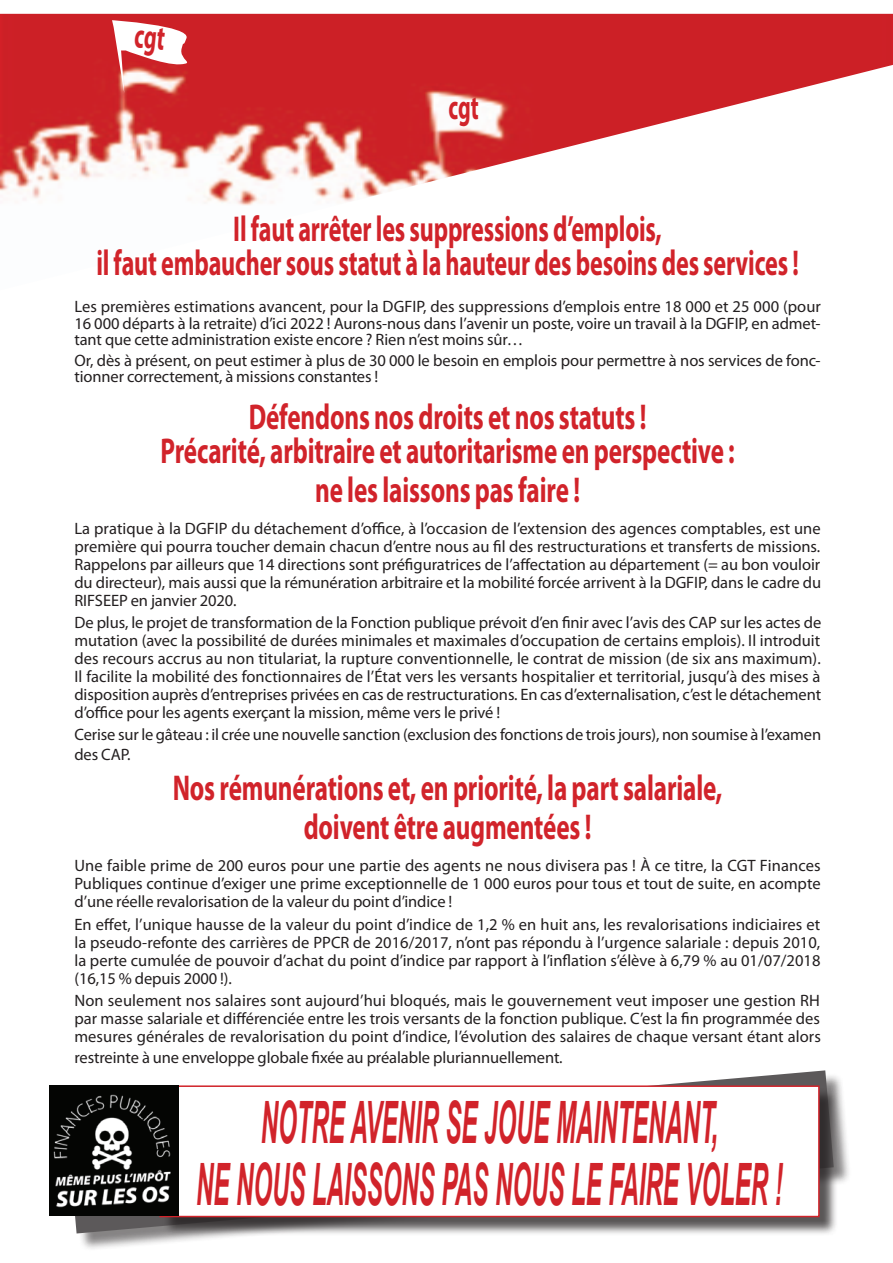
<style>
.page{position:relative;width:893px;height:1263px;background:#fff}
.page>*{position:absolute;margin:0;border:0;box-sizing:border-box;transform-origin:0 0}
.t1{font:italic 700 58.5px/61.5px "Arial Narrow";color:#d1232a;text-align:center;scale:.5 1}
.t2{font:700 36px/34.7px "Myriad Pro";letter-spacing:-.005em;color:#d1232a;text-align:center;scale:.7 1}
.t3{font:700 36px/34.7px "Myriad Pro";letter-spacing:-.005em;color:#d1232a;text-align:center;scale:.67 1}
.t4{font:700 34.65px "Myriad Pro";color:#d1232a;scale:.63 1}
.t5{font:16.5px/18px "Myriad Pro";letter-spacing:-.005em;color:#231f20;text-align:justify}
</style>
<div class="page">
<img style="left:0;top:14px;width:893px;height:192px">
<div style="left:71px;top:1073px;width:781px;height:179px;background:#231f20;opacity:.75"></div>
<svg style="left:68px;top:1070px;width:766px;height:163px"></svg>
<div style="left:162px;top:1087px;width:676px;height:149px;background:#231f20;opacity:.75"></div>
<div style="left:160px;top:1086px;width:659px;height:130px;background:#fff"></div>
<div style="left:159px;top:1085px;width:661px;height:132px;border:2px solid #d1232a"></div>
<img style="left:50px;top:1086px;width:128px;height:130px">
<svg style="left:112px;top:20px;width:85px;height:73px"></svg>
<h3 class="t4" style="left:448px;top:85px;width:50px">cgt</h3>
<h2 class="t3" style="left:96px;top:210px;width:1050px">Il faut arrêter les suppressions d’emplois,<br>il faut embaucher sous statut à la hauteur des besoins des services !</h2>
<p class="t5" style="left:74px;top:298px;width:748px;line-height:16.5px">Les premières estimations avancent, pour la DGFIP, des suppressions d’emplois entre 18 000 et 25 000 (pour 16 000 départs à la retraite) d’ici 2022 ! Aurons-nous dans l’avenir un poste, voire un travail à la DGFIP, en admet&shy;tant que cette administration existe encore ? Rien n’est moins sûr…</p>
<p class="t5" style="left:74px;top:352px;width:748px;line-height:16.5px">Or, dès à présent, on peut estimer à plus de 30 000 le besoin en emplois pour permettre à nos services de fonc&shy;tionner correctement, à missions constantes !</p>
<h2 class="t2" style="left:160px;top:398px;width:822px">Défendons nos droits et nos statuts !<br>Précarité, arbitraire et autoritarisme en perspective :</h2>
<h2 class="t2" style="left:315px;top:471px;width:380px">ne les laissons pas faire !</h2>
<p class="t5" style="left:74px;top:519px;width:748px">La pratique à la DGFIP du détachement d’office, à l’occasion de l’extension des agences comptables, est une première qui pourra toucher demain chacun d’entre nous au fil des restructurations et transferts de missions.<br>Rappelons par ailleurs que 14 directions sont préfiguratrices de l’affectation au département (= au bon vouloir du directeur), mais aussi que la rémunération arbitraire et la mobilité forcée arrivent à la DGFIP, dans le cadre du RIFSEEP en janvier 2020.</p>
<p class="t5" style="left:74px;top:613px;width:748px">De plus, le projet de transformation de la Fonction publique prévoit d’en finir avec l’avis des CAP sur les actes de mutation (avec la possibilité de durées minimales et maximales d’occupation de certains emplois). Il introduit des recours accrus au non titulariat, la rupture conventionnelle, le contrat de mission (de six ans maximum).<br>Il facilite la mobilité des fonctionnaires de l’État vers les versants hospitalier et territorial, jusqu’à des mises à disposition auprès d’entreprises privées en cas de restructurations. En cas d’externalisation, c’est le détachement d’office pour les agents exerçant la mission, même vers le privé !</p>
<p class="t5" style="left:74px;top:724px;width:748px;line-height:19.8px">Cerise sur le gâteau : il crée une nouvelle sanction (exclusion des fonctions de trois jours), non soumise à l’examen des CAP.</p>
<h2 class="t2" style="left:173px;top:767px;width:787px;line-height:39px">Nos rémunérations et, en priorité, la part salariale, doivent être augmentées !</h2>
<p class="t5" style="left:74px;top:856px;width:748px">Une faible prime de 200 euros pour une partie des agents ne nous divisera pas ! À ce titre, la CGT Finances Publiques continue d’exiger une prime exceptionnelle de 1 000 euros pour tous et tout de suite, en acompte d’une réelle revalorisation de la valeur du point d’indice !</p>
<p class="t5" style="left:74px;top:915px;width:747px">En effet, l’unique hausse de la valeur du point d’indice de 1,2 % en huit ans, les revalorisations indiciaires et la pseudo-refonte des carrières de PPCR de 2016/2017, n’ont pas répondu à l’urgence salariale : depuis 2010, la perte cumulée de pouvoir d’achat du point d’indice par rapport à l’inflation s’élève à 6,79 % au 01/07/2018 (16,15 % depuis 2000 !).</p>
<p class="t5" style="left:74px;top:991px;width:748px">Non seulement nos salaires sont aujourd’hui bloqués, mais le gouvernement veut imposer une gestion RH par masse salariale et différenciée entre les trois versants de la fonction publique. C’est la fin programmée des mesures générales de revalorisation du point d’indice, l’évolution des salaires de chaque versant étant alors</p>
<p class="t5" style="left:74px;top:1049px;width:490px">restreinte à une enveloppe globale fixée au préalable pluriannuellement.</p>
<h1 class="t1" style="left:196px;top:1089px;width:1175px">NOTRE AVENIR SE JOUE MAINTENANT,<br>NE NOUS LAISSONS PAS NOUS LE FAIRE VOLER !</h1>
</div>
